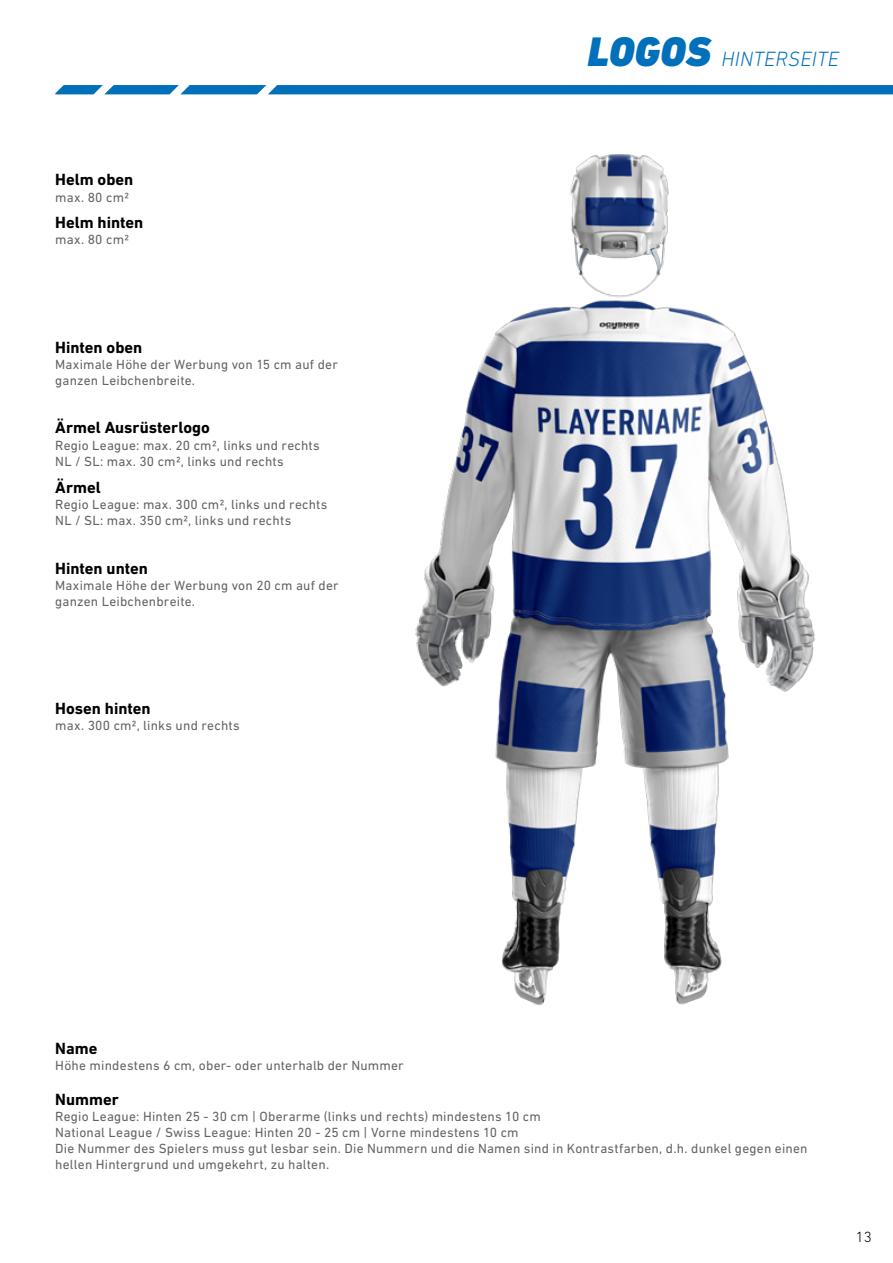
<style>
.page{position:relative;width:893px;height:1263px;background:#fff}
.page>*{position:absolute;margin:0;border:0;box-sizing:border-box;transform-origin:0 0}
.t1{font:italic 300 21px "DIN Next LT Pro";letter-spacing:.01em;color:#0070ba}
.t2{font:700 16.5px "DIN Next LT Pro";color:#000}
.t3{font:300 15px "DIN Next LT Pro";color:#000}
.t4{font:13.5px/16.2px "DIN Next LT Pro";letter-spacing:.015em;color:#646363}
.s1{font-weight:900;font-size:42px}
</style>
<div class="page">
<img style="left:415px;top:154px;width:400px;height:852px">
<svg style="left:55px;top:85px;width:838px;height:9px;background:#0c76bd"></svg>
<p class="t2" style="left:55px;top:170px;width:80px">Helm oben</p>
<p class="t4" style="left:55px;top:189px;width:75px">max. 80 cm2</p>
<p class="t2" style="left:55px;top:213px;width:90px">Helm hinten</p>
<p class="t4" style="left:55px;top:231px;width:75px">max. 80 cm2</p>
<p class="t2" style="left:55px;top:337px;width:89px">Hinten oben</p>
<p class="t4" style="left:55px;top:356px;width:284px">Maximale Höhe der Werbung von 15 cm auf der ganzen Leibchenbreite.</p>
<p class="t2" style="left:55px;top:418px;width:156px">Ärmel Ausrüsterlogo</p>
<p class="t4" style="left:55px;top:437px;width:266px">Regio League: max. 20 cm2, links und rechts<br>NL / SL: max. 30 cm2, links und rechts</p>
<p class="t2" style="left:55px;top:478px;width:47px">Ärmel</p>
<p class="t4" style="left:55px;top:496px;width:274px">Regio League: max. 300 cm2, links und rechts<br>NL / SL: max. 350 cm2, links und rechts</p>
<p class="t2" style="left:55px;top:558px;width:94px">Hinten unten</p>
<p class="t4" style="left:55px;top:577px;width:285px">Maximale Höhe der Werbung von 20 cm auf der ganzen Leibchenbreite.</p>
<p class="t2" style="left:55px;top:699px;width:97px">Hosen hinten</p>
<p class="t4" style="left:55px;top:717px;width:186px">max. 300 cm2, links und rechts</p>
<h1 class="t1" style="left:588px;top:46px;width:253px"><span class="s1">LOGOS</span> HINTERSEITE</h1>
<p class="t2" style="left:55px;top:1039px;width:44px">Name</p>
<p class="t4" style="left:55px;top:1057px;width:350px">Höhe mindestens 6 cm, ober- oder unterhalb der Nummer</p>
<p class="t2" style="left:55px;top:1089px;width:65px">Nummer</p>
<p class="t4" style="left:55px;top:1108px;width:754px">Regio League: Hinten 25 - 30 cm | Oberarme (links und rechts) mindestens 10 cm<br>National League / Swiss League: Hinten 20 - 25 cm | Vorne mindestens 10 cm<br>Die Nummer des Spielers muss gut lesbar sein. Die Nummern und die Namen sind in Kontrastfarben, d.h. dunkel gegen einen hellen Hintergrund und umgekehrt, zu halten.</p>
<p class="t3" style="left:856px;top:1228px;width:17px">13</p>
</div>
